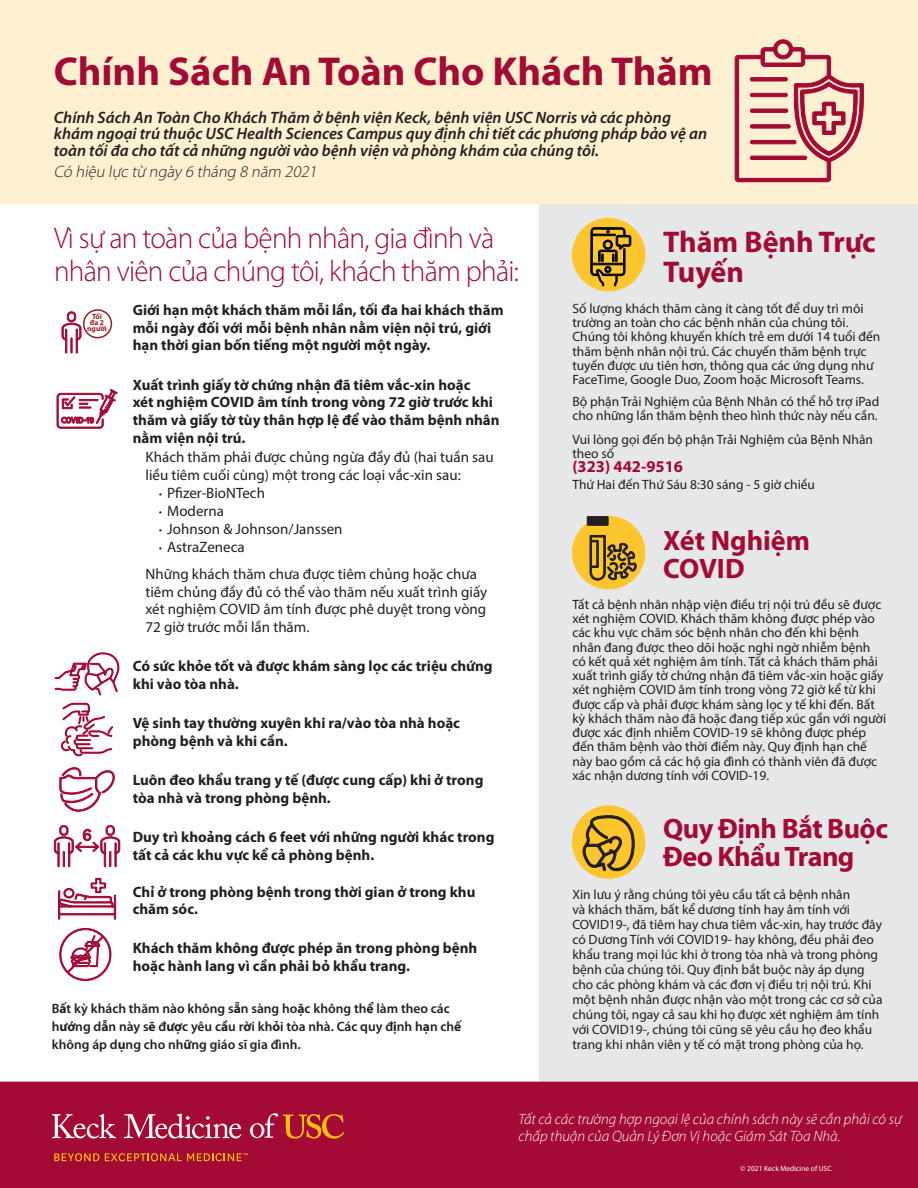
<style>
.page{position:relative;width:918px;height:1188px;background:#fff}
.page>*{position:absolute;margin:0;border:0;box-sizing:border-box;transform-origin:0 0}
.t1{font:700 40.5px "Myriad Pro";color:#a30a34}
.t2{font:300 30px/33px "Myriad Pro";letter-spacing:-.025em;color:#a30a34}
.t3{font:700 30px/30px "Myriad Pro";color:#a30a34}
.t4{font:700 28.2px/28.2px "Myriad Pro";letter-spacing:-.02em;color:#a30a34}
.t5{font:700 28.2px/28.2px "Myriad Pro";color:#a30a34}
.t6{font:italic 600 16.5px/16.5px "Myriad Pro";color:#231f20}
.t7{font:italic 300 16.5px "Myriad Pro";color:#231f20}
.t8{font:700 16.5px "Myriad Pro";color:#a30a34}
.t9{font:700 15px/17.9px "Myriad Pro";color:#231f20}
.t10{font:15px/17.9px "Myriad Pro";color:#231f20}
.t11{font:italic 300 15px/17.1px "Myriad Pro";color:#fff}
.t12{font:13.5px/14.2px "Myriad Pro";color:#231f20}
.t13{font:600 13.5px/17.9px "Myriad Pro";color:#231f20}
.t14{font:7.5px "Myriad Pro";color:#fff}
.t15{font:700 7.5px/6px "Myriad Pro";color:#991c1f;text-align:center}
.s1{font-family:"National"}
.s2{font-weight:700}
</style>
<div class="page">
<div style="left:540px;top:156px;width:378px;height:957px;background:#e6e7e9"></div>
<div style="left:0;top:0;width:918px;height:203px;background:#fef0d0"></div>
<svg style="left:572px;top:218px;width:73px;height:73px"></svg>
<svg style="left:572px;top:516px;width:73px;height:73px"></svg>
<svg style="left:55px;top:653px;width:64px;height:42px"></svg>
<svg style="left:61px;top:703px;width:52px;height:53px"></svg>
<div style="left:0;top:1082px;width:918px;height:106px;background:#a30a34"></div>
<svg style="left:60px;top:767px;width:54px;height:44px"></svg>
<svg style="left:58px;top:878px;width:58px;height:41px"></svg>
<svg style="left:60px;top:928px;width:51px;height:53px"></svg>
<svg style="left:57px;top:389px;width:60px;height:39px"></svg>
<svg style="left:735px;top:40px;width:128px;height:142px"></svg>
<svg style="left:572px;top:806px;width:73px;height:72px"></svg>
<svg style="left:54px;top:825px;width:66px;height:42px"></svg>
<svg style="left:62px;top:309px;width:51px;height:44px"></svg>
<svg style="left:52px;top:1114px;width:64px;height:24px"></svg>
<svg style="left:124px;top:1114px;width:117px;height:25px"></svg>
<svg style="left:250px;top:1113px;width:94px;height:26px"></svg>
<svg style="left:54px;top:1153px;width:45px;height:8px"></svg>
<svg style="left:105px;top:1153px;width:143px;height:8px"></svg>
<p class="t1" style="left:54px;top:45px;width:660px">Chính Sách An Toàn Cho Khách Thăm</p>
<p class="t6" style="left:54px;top:109px;width:655px">Chính Sách An Toàn Cho Khách Thăm ở bệnh viện Keck, bệnh viện USC Norris và các phòng khám ngoại trú thuộc USC Health Sciences Campus quy định chi tiết các phương pháp bảo vệ an toàn tối đa cho tất cả những người vào bệnh viện và phòng khám của chúng tôi.</p>
<p class="t7" style="left:54px;top:161px;width:268px">Có hiệu lực từ ngày 6 tháng 8 năm 2021</p>
<p class="t2" style="left:54px;top:221px;width:466px">Vì sự an toàn của bệnh nhân, gia đình và nhân viên của chúng tôi, khách thăm phải:</p>
<p class="t15" style="left:87px;top:313px;width:21px">Tối đa 2 người</p>
<p class="t9" style="left:133px;top:300px;width:372px">Giới hạn một khách thăm mỗi lần, tối đa hai khách thăm mỗi ngày đối với mỗi bệnh nhân nằm viện nội trú, giới hạn thời gian bốn tiếng một người một ngày.</p>
<p class="t9" style="left:133px;top:375px;width:368px">Xuất trình giấy tờ chứng nhận đã tiêm vắc-xin hoặc<br>xét nghiệm COVID âm tính trong vòng 72 giờ trước khi thăm và giấy tờ tùy thân hợp lệ để vào thăm bệnh nhân nằm viện nội trú.</p>
<p class="t10" style="left:146px;top:448px;width:350px">Khách thăm phải được chủng ngừa đầy đủ (hai tuần sau liều tiêm cuối cùng) một trong các loại vắc-xin sau:</p>
<p class="t10" style="left:158px;top:484px;width:108px"><span class="s1">•</span> Pfizer-BioNTech</p>
<p class="t10" style="left:158px;top:502px;width:67px"><span class="s1">•</span> Moderna</p>
<p class="t10" style="left:158px;top:520px;width:186px"><span class="s1">•</span> Johnson &amp; Johnson/Janssen</p>
<p class="t10" style="left:145px;top:533px;width:333px;line-height:26.8px;text-indent:13px"><span class="s1">•</span> AstraZeneca<br>Những khách thăm chưa được tiêm chủng hoặc chưa</p>
<p class="t10" style="left:145px;top:582px;width:343px;text-align:justify">tiêm chủng đầy đủ có thể vào thăm nếu xuất trình giấy xét nghiệm COVID âm tính được phê duyệt trong vòng 72 giờ trước mỗi lần thăm.</p>
<p class="t9" style="left:133px;top:657px;width:361px">Có sức khỏe tốt và được khám sàng lọc các triệu chứng khi vào tòa nhà.</p>
<p class="t9" style="left:133px;top:714px;width:329px">Vệ sinh tay thường xuyên khi ra/vào tòa nhà hoặc phòng bệnh và khi cần.</p>
<p class="t9" style="left:133px;top:771px;width:352px">Luôn đeo khẩu trang y tế (được cung cấp) khi ở trong tòa nhà và trong phòng bệnh.</p>
<p class="t9" style="left:133px;top:827px;width:363px">Duy trì khoảng cách 6 feet với những người khác trong tất cả các khu vực kể cả phòng bệnh.</p>
<p class="t9" style="left:133px;top:884px;width:344px;line-height:16.5px">Chỉ ở trong phòng bệnh trong thời gian ở trong khu chăm sóc.</p>
<p class="t9" style="left:133px;top:939px;width:346px">Khách thăm không được phép ăn trong phòng bệnh hoặc hành lang vì cần phải bỏ khẩu trang.</p>
<p class="t13" style="left:52px;top:1000px;width:411px">B<span class="s2">ấ</span>t kỳ khách thăm nào không s<span class="s2">ẵ</span>n sàng ho<span class="s2">ặ</span>c không th<span class="s2">ể</span> làm theo các h<span class="s2">ướ</span>ng d<span class="s2">ẫ</span>n này s<span class="s2">ẽ</span> đ<span class="s2">ượ</span>c yêu c<span class="s2">ầ</span>u r<span class="s2">ờ</span>i kh<span class="s2">ỏ</span>i tòa nhà. Các quy đ<span class="s2">ị</span>nh h<span class="s2">ạ</span>n ch<span class="s2">ế </span>không áp d<span class="s2">ụ</span>ng cho nh<span class="s2">ữ</span>ng giáo sĩ gia đình.</p>
<p class="t3" style="left:663px;top:226px;width:214px">Thăm Bệnh Trực<br>Tuyến</p>
<p class="t12" style="left:572px;top:301px;width:310px">Số lượng khách thăm càng ít càng tốt để duy trì môi trường an toàn cho các bệnh nhân của chúng tôi.<br>Chúng tôi không khuyến khích trẻ em dưới 14 tuổi đến thăm bệnh nhân nội trú. Các chuyến thăm bệnh trực tuyến được ưu tiên hơn, thông qua các ứng dụng như FaceTime, Google Duo, Zoom hoặc Microsoft Teams.</p>
<p class="t12" style="left:572px;top:394px;width:309px">Bộ phận Trải Nghiệm của Bệnh Nhân có thể hỗ trợ iPad cho những lần thăm bệnh theo hình thức này nếu cần.</p>
<p class="t12" style="left:572px;top:432px;width:302px">Vui lòng gọi đến bộ phận Trải Nghiệm của Bệnh Nhân theo số</p>
<p class="t8" style="left:572px;top:456px;width:112px">(323) 442-9516</p>
<p class="t12" style="left:572px;top:477px;width:244px">Thứ Hai đến Thứ Sáu 8:30 sáng - 5 giờ chiều</p>
<p class="t5" style="left:663px;top:525px;width:149px">Xét Nghiệm<br>COVID</p>
<p class="t12" style="left:572px;top:597px;width:315px">Tất cả bệnh nhân nhập viện điều trị nội trú đều sẽ được xét nghiệm COVID. Khách thăm không được phép vào các khu vực chăm sóc bệnh nhân cho đến khi bệnh nhân đang được theo dõi hoặc nghi ngờ nhiễm bệnh có kết quả xét nghiệm âm tính. Tất cả khách thăm phải xuất trình giấy tờ chứng nhận đã tiêm vắc-xin hoặc giấy xét nghiệm COVID âm tính trong vòng 72 giờ kể từ khi được cấp và phải được khám sàng lọc y tế khi đến. Bất kỳ khách thăm nào đã hoặc đang tiếp xúc gần với người được xác định nhiễm COVID-19 sẽ không được phép đến thăm bệnh vào thời điểm này. Quy định hạn chế này bao gồm cả các hộ gia đình có thành viên đã được xác nhận dương tính với COVID-19.</p>
<p class="t4" style="left:663px;top:813px;width:227px">Quy Định Bắt Buộc<br>Đeo Khẩu Trang</p>
<p class="t12" style="left:572px;top:887px;width:312px;line-height:15px">Xin lưu ý rằng chúng tôi yêu cầu tất cả bệnh nhân<br>và khách thăm, bất kể dương tính hay âm tính với COVID19-, đã tiêm hay chưa tiêm vắc-xin, hay trước đây có Dương Tính với COVID19- hay không, đều phải đeo khẩu trang mọi lúc khi ở trong tòa nhà và trong phòng bệnh của chúng tôi. Quy định bắt buộc này áp dụng cho các phòng khám và các đơn vị điều trị nội trú. Khi một bệnh nhân được nhận vào một trong các cơ sở của chúng tôi, ngay cả sau khi họ được xét nghiệm âm tính với COVID19-, chúng tôi cũng sẽ yêu cầu họ đeo khẩu trang khi nhân viên y tế có mặt trong phòng của họ.</p>
<p class="t11" style="left:519px;top:1111px;width:385px">Tất cả các trường hợp ngoại lệ của chính sách này sẽ cần phải có sự chấp thuận của Quản Lý Đơn Vị hoặc Giám Sát Tòa Nhà.</p>
<p class="t14" style="left:741px;top:1164px;width:93px">© 2021 Keck Medicine of USC</p>
</div>
